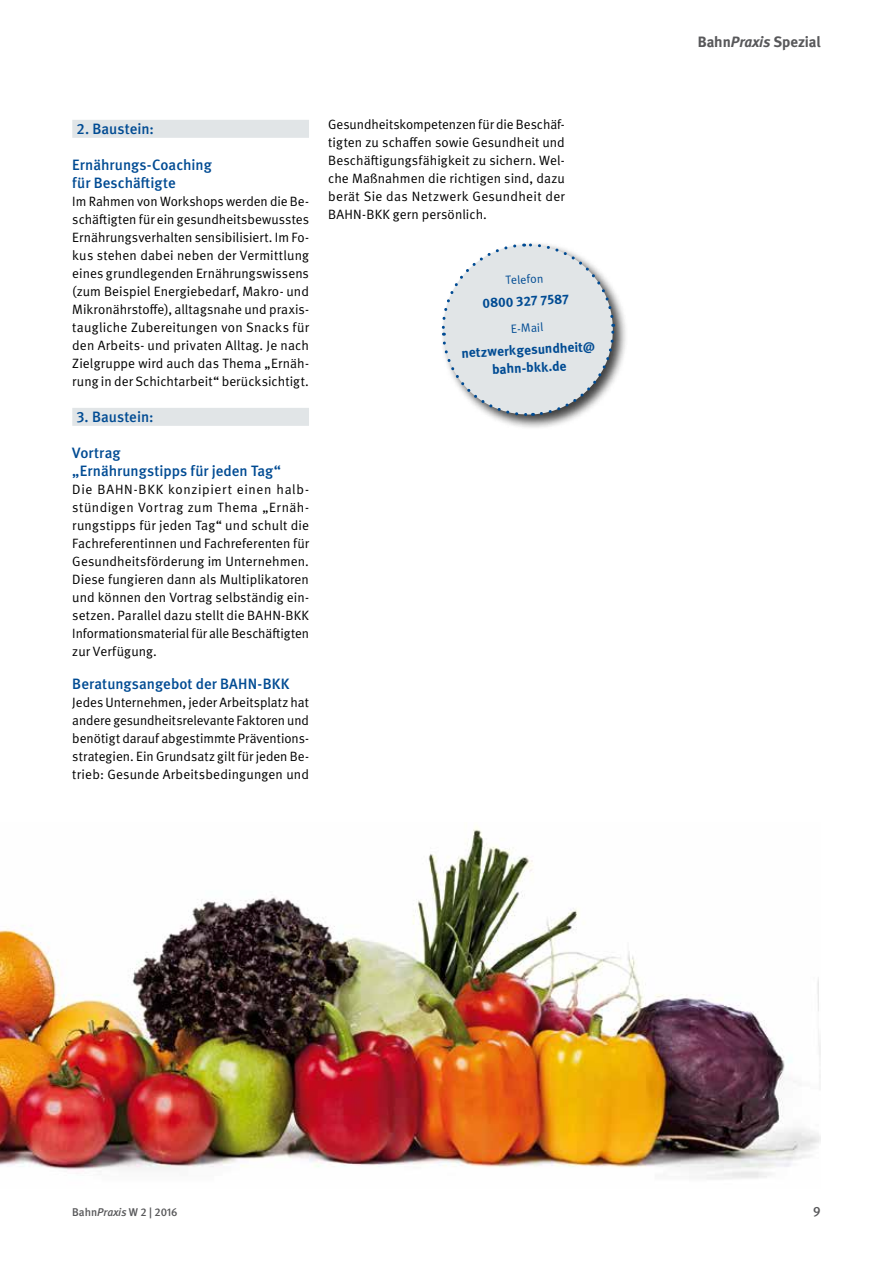
<style>
.page{position:relative;width:893px;height:1263px;background:#fff}
.page>*{position:absolute;margin:0;border:0;box-sizing:border-box;transform-origin:0 0}
.t1{font:500 15px/18px "DGUV Meta";letter-spacing:.005em;color:#004b93}
.t2{font:700 15px "DGUV Meta";letter-spacing:-.005em;color:#58585a}
.t3{font:13.5px/18px "DGUV Meta";letter-spacing:.01em;color:#000;text-align:justify}
.t4{font:700 13.5px/18px "DGUV Meta";color:#004b93;text-align:center}
.t5{font:500 13.5px "DGUV Meta";color:#58585a}
.t6{font:12px "DGUV Meta";color:#004b93}
.t7{font:500 11.25px "DGUV Meta";color:#58585a}
.s1{font-style:italic}
</style>
<div class="page">
<img style="left:0;top:827px;width:821px;height:352px">
<div style="left:72px;top:120px;width:237px;height:18px;background:#e1e5e7"></div>
<div style="left:72px;top:408px;width:237px;height:18px;background:#e1e5e7"></div>
<div style="left:439px;top:241px;width:190px;height:189px;background:#000;opacity:.75"></div>
<svg style="left:440px;top:242px;width:176px;height:175px"></svg>
<p class="t1" style="left:77px;top:120px;width:79px">2. Baustein:</p>
<p class="t1" style="left:72px;top:156px;width:141px">Ernährungs-Coaching für Beschäftigte</p>
<p class="t3" style="left:72px;top:192px;width:238px">Im Rahmen von Workshops werden die Be&shy;schäftigten für ein gesundheitsbewusstes Ernährungsverhalten sensibilisiert. Im Fo&shy;kus stehen dabei neben der Vermittlung eines grundlegenden Ernährungswissens (zum Beispiel Energiebedarf, Makro- und Mikronährstoffe), alltagsnahe und praxis&shy;taugliche Zubereitungen von Snacks für den Arbeits- und privaten Alltag. Je nach Zielgruppe wird auch das Thema „Ernäh&shy;rung in der Schichtarbeit“ berücksichtigt.</p>
<p class="t1" style="left:77px;top:408px;width:78px">3. Baustein:</p>
<p class="t1" style="left:72px;top:444px;width:210px">Vortrag<br>„Ernährungstipps für jeden Tag“</p>
<p class="t3" style="left:72px;top:480px;width:238px">Die BAHN-BKK konzipiert einen halb&shy;stündigen Vortrag zum Thema „Ernäh&shy;rungstipps für jeden Tag“ und schult die Fachreferentinnen und Fachreferenten für Gesundheitsförderung im Unternehmen.<br>Diese fungieren dann als Multiplikatoren und können den Vortrag selbständig ein&shy;setzen. Parallel dazu stellt die BAHN-BKK Informationsmaterial für alle Beschäftigten zur Verfügung.</p>
<p class="t1" style="left:72px;top:675px;width:218px">Beratungsangebot der BAHN-BKK</p>
<p class="t3" style="left:72px;top:693px;width:238px">Jedes Unternehmen, jeder Arbeitsplatz hat andere gesundheitsrelevante Faktoren und benötigt darauf abgestimmte Präventions&shy;strategien. Ein Grundsatz gilt für jeden Be&shy;trieb: Gesunde Arbeitsbedingungen und</p>
<p class="t3" style="left:328px;top:116px;width:238px">Gesundheitskompetenzen für die Beschäf&shy;tigten zu schaffen sowie Gesundheit und Beschäftigungsfähigkeit zu sichern. Wel&shy;che Maßnahmen die richtigen sind, dazu berät Sie das Netzwerk Gesundheit der BAHN-BKK gern persönlich.</p>
<p class="t6" style="left:505px;top:273px;width:39px;rotate:-3deg">Telefon</p>
<p class="t4" style="left:482px;top:295px;width:88px;rotate:-3deg">0800 327 7587</p>
<p class="t6" style="left:511px;top:322px;width:34px;rotate:-3deg">E-Mail</p>
<p class="t4" style="left:461px;top:344px;width:135px;rotate:-3deg">netzwerkgesundheit@ bahn-bkk.de</p>
<p class="t2" style="left:698px;top:33px;width:124px">Bahn<span class="s1">Praxis</span> Spezial</p>
<p class="t7" style="left:72px;top:1205px;width:107px">Bahn<span class="s1">Praxis</span> W 2 | 2016</p>
<p class="t5" style="left:813px;top:1203px;width:9px">9</p>
</div>
